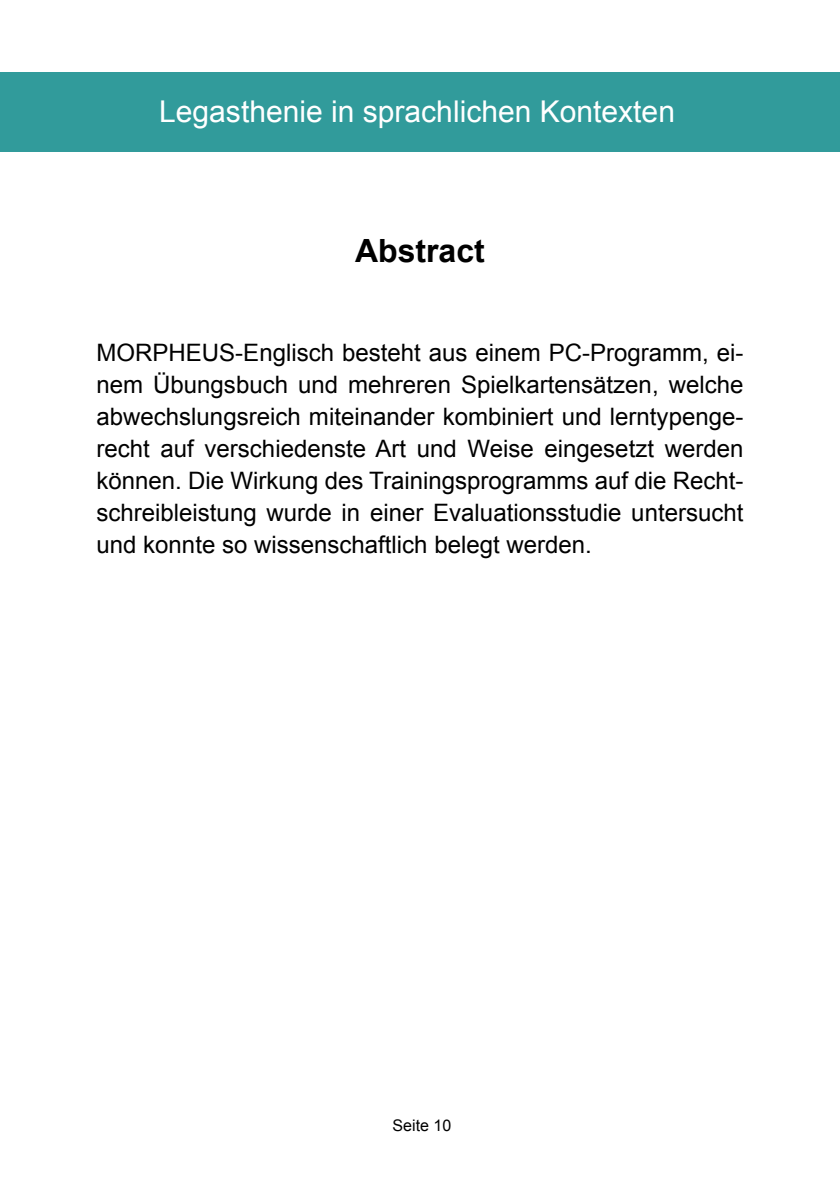
<style>
.page{position:relative;width:840px;height:1191px;background:#fff}
.page>*{position:absolute;margin:0;border:0;box-sizing:border-box;transform-origin:0 0}
.t1{font:700 32px "Arial";color:#000}
.t2{font:30px "Arial";color:#fff}
.t3{font:24px/32px "Arial";color:#000;text-align:justify}
.t4{font:16px "Arial";color:#000}
</style>
<div class="page">
<div style="left:0;top:72px;width:839px;height:79px;background:#319b9b"></div>
<hr style="left:839px;top:72px;width:1px;height:79px;background:#319b9b">
<p class="t2" style="left:159px;top:92px;width:517px">Legasthenie in sprachlichen Kontexten</p>
<h1 class="t1" style="left:355px;top:229px;width:131px">Abstract</h1>
<p class="t3" style="left:96px;top:337px;width:648px">MORPHEUS-Englisch besteht aus einem PC-Programm, ei&shy;nem Übungsbuch und mehreren Spielkartensätzen, welche abwechslungsreich miteinander kombiniert und lerntypenge&shy;recht auf verschiedenste Art und Weise eingesetzt werden können. Die Wirkung des Trainingsprogramms auf die Recht&shy;schreibleistung wurde in einer Evaluationsstudie untersucht und konnte so wissenschaftlich belegt werden.</p>
<p class="t4" style="left:392px;top:1114px;width:60px">Seite 10</p>
</div>
